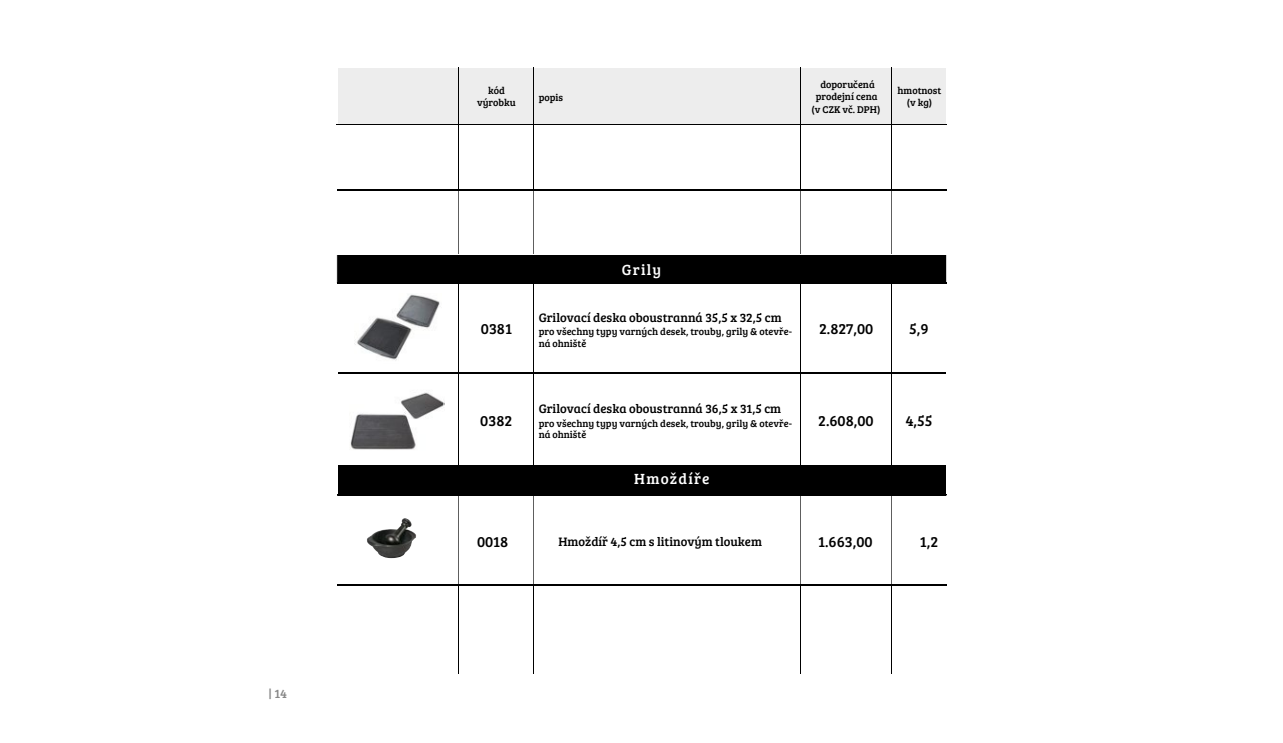
<style>
.page{position:relative;width:1283px;height:743px;background:#fff}
.page>*{position:absolute;margin:0;border:0;box-sizing:border-box;transform-origin:0 0}
.t1{font:15.15px "Bree Serif";color:#000}
.t2{font:15.15px "Bree Serif";letter-spacing:.08em;color:#fff}
.t3{font:12.6px "Bree Serif";color:#000}
.t4{font:12.6px "Bree Serif";color:#878787}
.t5{font:10.05px/11.4px "Bree Serif";color:#000;text-align:center}
</style>
<div class="page">
<svg style="left:337px;top:255px;width:609px;height:239px"></svg>
<hr style="left:337px;top:372px;width:121px;height:1px;background:#000">
<hr style="left:458px;top:372px;width:75px;height:1px;background:#000">
<hr style="left:533px;top:372px;width:267px;height:1px;background:#000">
<hr style="left:800px;top:372px;width:91px;height:1px;background:#000">
<hr style="left:891px;top:372px;width:55px;height:1px;background:#000">
<svg style="left:336px;top:255px;width:1px;height:28px"></svg>
<svg style="left:946px;top:255px;width:1px;height:28px"></svg>
<hr style="left:337px;top:466px;width:121px;height:1px;background:#000">
<hr style="left:458px;top:466px;width:75px;height:1px;background:#000">
<hr style="left:533px;top:466px;width:267px;height:1px;background:#000">
<hr style="left:800px;top:466px;width:91px;height:1px;background:#000">
<hr style="left:891px;top:466px;width:55px;height:1px;background:#000">
<hr style="left:337px;top:494px;width:121px;height:1px;background:#000">
<hr style="left:458px;top:494px;width:75px;height:1px;background:#000">
<hr style="left:533px;top:494px;width:267px;height:1px;background:#000">
<hr style="left:800px;top:494px;width:91px;height:1px;background:#000">
<hr style="left:891px;top:494px;width:55px;height:1px;background:#000">
<hr style="left:458px;top:126px;width:1px;height:63px;background:#000">
<hr style="left:533px;top:126px;width:1px;height:63px;background:#000">
<hr style="left:800px;top:126px;width:1px;height:63px;background:#000">
<hr style="left:891px;top:126px;width:1px;height:63px;background:#000">
<hr style="left:337px;top:189px;width:121px;height:1px;background:#000">
<hr style="left:458px;top:189px;width:75px;height:1px;background:#000">
<hr style="left:458px;top:190px;width:1px;height:64px;background:#000">
<hr style="left:533px;top:189px;width:267px;height:1px;background:#000">
<hr style="left:533px;top:190px;width:1px;height:64px;background:#000">
<hr style="left:800px;top:189px;width:91px;height:1px;background:#000">
<hr style="left:800px;top:190px;width:1px;height:64px;background:#000">
<hr style="left:891px;top:189px;width:55px;height:1px;background:#000">
<hr style="left:891px;top:190px;width:1px;height:64px;background:#000">
<hr style="left:337px;top:283px;width:121px;height:1px;background:#000">
<hr style="left:458px;top:283px;width:75px;height:1px;background:#000">
<hr style="left:458px;top:283px;width:1px;height:89px;background:#000">
<hr style="left:533px;top:283px;width:267px;height:1px;background:#000">
<hr style="left:533px;top:283px;width:1px;height:89px;background:#000">
<hr style="left:800px;top:283px;width:91px;height:1px;background:#000">
<hr style="left:800px;top:283px;width:1px;height:89px;background:#000">
<hr style="left:891px;top:283px;width:55px;height:1px;background:#000">
<hr style="left:891px;top:283px;width:1px;height:89px;background:#000">
<hr style="left:458px;top:373px;width:1px;height:93px;background:#000">
<hr style="left:533px;top:373px;width:1px;height:93px;background:#000">
<hr style="left:800px;top:373px;width:1px;height:93px;background:#000">
<hr style="left:891px;top:373px;width:1px;height:93px;background:#000">
<hr style="left:458px;top:495px;width:1px;height:89px;background:#000">
<hr style="left:533px;top:495px;width:1px;height:89px;background:#000">
<hr style="left:800px;top:495px;width:1px;height:89px;background:#000">
<hr style="left:891px;top:495px;width:1px;height:89px;background:#000">
<hr style="left:337px;top:584px;width:121px;height:1px;background:#000">
<hr style="left:458px;top:584px;width:75px;height:1px;background:#000">
<hr style="left:458px;top:585px;width:1px;height:89px;background:#000">
<hr style="left:533px;top:584px;width:267px;height:1px;background:#000">
<hr style="left:533px;top:585px;width:1px;height:89px;background:#000">
<hr style="left:800px;top:584px;width:91px;height:1px;background:#000">
<hr style="left:800px;top:585px;width:1px;height:89px;background:#000">
<hr style="left:891px;top:584px;width:55px;height:1px;background:#000">
<hr style="left:891px;top:585px;width:1px;height:89px;background:#000">
<img style="left:354px;top:293px;width:87px;height:71px">
<img style="left:349px;top:389px;width:96px;height:64px">
<div style="left:336px;top:67px;width:610px;height:58px;background:#ededed"></div>
<hr style="left:336px;top:67px;width:122px;height:1px;background:#fff">
<hr style="left:336px;top:67px;width:1px;height:57px;background:#fff">
<hr style="left:458px;top:67px;width:75px;height:1px;background:#fff">
<hr style="left:533px;top:67px;width:267px;height:1px;background:#fff">
<hr style="left:800px;top:67px;width:91px;height:1px;background:#fff">
<hr style="left:891px;top:67px;width:55px;height:1px;background:#fff">
<hr style="left:458px;top:67px;width:1px;height:57px;background:#000">
<hr style="left:533px;top:67px;width:1px;height:57px;background:#000">
<hr style="left:800px;top:67px;width:1px;height:57px;background:#000">
<hr style="left:891px;top:67px;width:1px;height:57px;background:#000">
<hr style="left:336px;top:124px;width:122px;height:1px;background:#000">
<hr style="left:458px;top:124px;width:75px;height:1px;background:#000">
<hr style="left:533px;top:124px;width:267px;height:1px;background:#000">
<hr style="left:800px;top:124px;width:91px;height:1px;background:#000">
<hr style="left:891px;top:124px;width:55px;height:1px;background:#000">
<img style="left:367px;top:518px;width:49px;height:40px">
<p class="t4" style="left:268px;top:684px;width:20px">|14</p>
<p class="t5" style="left:477px;top:85px;width:40px">kód výrobku</p>
<p class="t5" style="left:538px;top:91px;width:26px">popis</p>
<p class="t5" style="left:815px;top:79px;width:63px">doporučená prodejní cena</p>
<p class="t5" style="left:811px;top:103px;width:70px">(v CZK vč. DPH)</p>
<h1 class="t5" style="left:897px;top:85px;width:45px">hmotnost (v kg)</h1>
<p class="t1" style="left:481px;top:318px;width:33px">0381</p>
<p class="t1" style="left:480px;top:409px;width:33px">0382</p>
<p class="t2" style="left:622px;top:259px;width:41px">Grily</p>
<p class="t3" style="left:538px;top:308px;width:244px">Grilovací deska oboustranná 35,5 x 32,5 cm</p>
<p class="t5" style="left:538px;top:325px;width:255px;text-align:left">pro všechny typy varných desek, trouby, grily &amp; otevře&shy;ná ohniště</p>
<p class="t3" style="left:538px;top:400px;width:244px">Grilovací deska oboustranná 36,5 x 31,5 cm</p>
<p class="t5" style="left:538px;top:417px;width:255px;text-align:left">pro všechny typy varných desek, trouby, grily &amp; otevře&shy;ná ohniště</p>
<h1 class="t2" style="left:634px;top:467px;width:77px">Hmoždíře</h1>
<h1 class="t1" style="left:819px;top:318px;width:56px">2.827,00</h1>
<h1 class="t1" style="left:818px;top:409px;width:57px">2.608,00</h1>
<h1 class="t1" style="left:909px;top:318px;width:21px">5,9</h1>
<h1 class="t1" style="left:905px;top:409px;width:29px">4,55</h1>
<h1 class="t1" style="left:477px;top:531px;width:33px">0018</h1>
<h1 class="t3" style="left:558px;top:532px;width:205px">Hmoždíř 4,5 cm s litinovým tloukem</h1>
<h1 class="t1" style="left:818px;top:531px;width:56px">1.663,00</h1>
<h1 class="t1" style="left:919px;top:531px;width:20px">1,2</h1>
</div>
